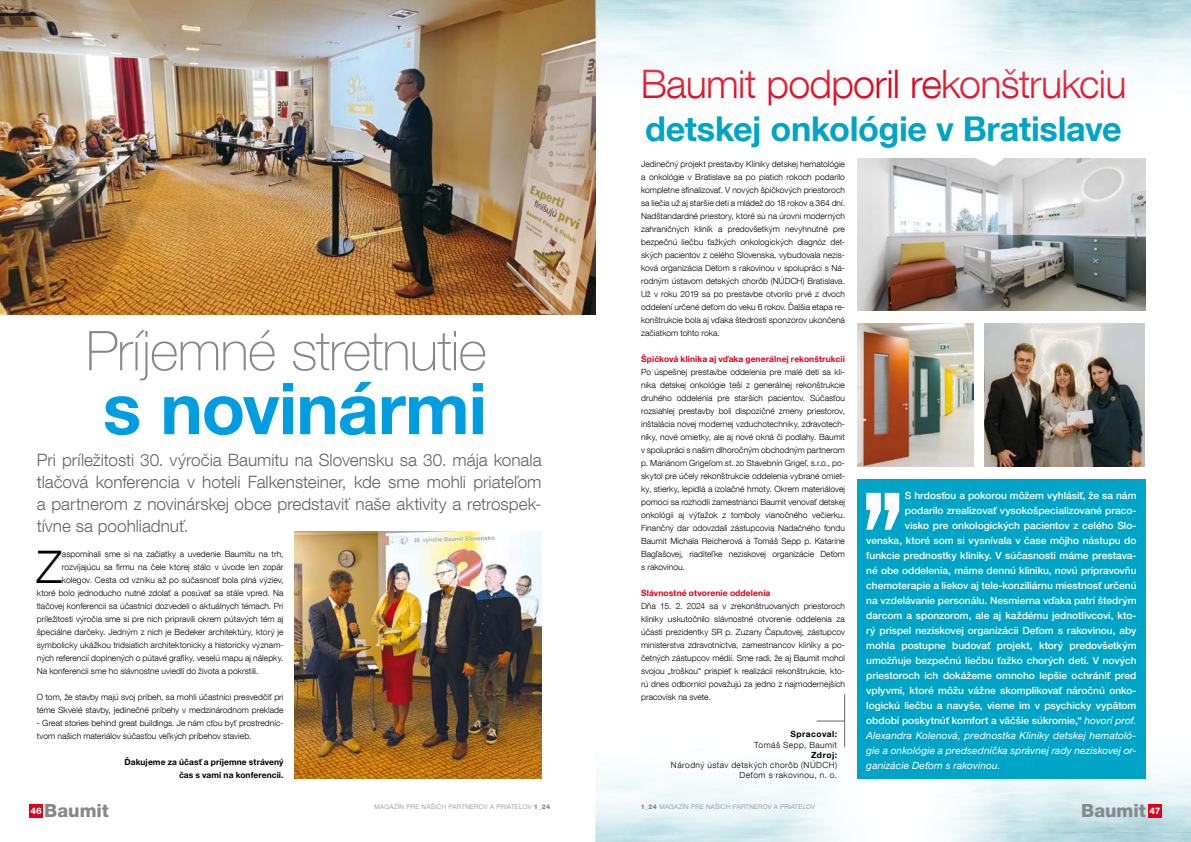
<style>
.page{position:relative;width:1191px;height:842px;background:#fff}
.page>*{position:absolute;margin:0;border:0;box-sizing:border-box;transform-origin:0 0}
.t1{font:700 71.5px "Helvetica Neue LT Com";letter-spacing:-.015em;color:#009ee0}
.t2{font:100 54.9px "Helvetica Neue LT Com";letter-spacing:-.02em;color:#87888a}
.t3{font:300 44.9px "Helvetica Neue LT Com";color:#000}
.t4{font:300 39.3px "Helvetica Neue LT Com";letter-spacing:-.02em;color:#e2001a}
.t5{font:700 34.2px "Helvetica Neue LT Com";letter-spacing:-.01em;color:#00a4c6}
.t6{font:800 18.2px "Helvetica Neue LTW1 G";color:#87888a}
.t7{font:300 17px/22px "Helvetica Neue LT Com";color:#646567;text-align:justify}
.t8{font:500 10px "Helvetica Neue LTW1 G";letter-spacing:-.005em;color:#fff}
.t9{font:italic 10px "Helvetica Neue LTW1 G";letter-spacing:.01em;color:#fff}
.t10{font:300 8.5px/13px "Helvetica Neue LT Com";letter-spacing:.005em;color:#000;text-align:justify}
.t11{font:700 8.5px "Helvetica Neue LT Com";letter-spacing:.01em;color:#e2001a}
.t12{font:300 8.5px/10.2px "Helvetica Neue LT Com";letter-spacing:.055em;color:#000;text-align:right}
.t13{font:700 8.5px/13px "Helvetica Neue LTW1 G";letter-spacing:.01em;color:#000;text-align:right}
.t14{font:700 8.5px "Helvetica Neue LT Com";letter-spacing:.06em;color:#000}
.t15{font:300 6.5px "Helvetica Neue LTW1 G";letter-spacing:.04em;color:#87888a}
.s1{font-weight:400;font-style:italic}
.s2{font-weight:800}
</style>
<div class="page">
<img style="left:0;top:0;width:595px;height:315px">
<img style="left:295px;top:531px;width:247px;height:247px">
<img style="left:595px;top:706px;width:302px;height:136px">
<img style="left:898px;top:771px;width:293px;height:71px">
<hr style="left:844px;top:694px;width:1px;height:53px;background:#646567">
<svg style="left:816px;top:721px;width:29px;height:1px"></svg>
<img style="left:985px;top:323px;width:159px;height:143px">
<img style="left:857px;top:323px;width:116px;height:143px">
<img style="left:857px;top:159px;width:288px;height:151px">
<img style="left:595px;top:0;width:248px;height:138px">
<div style="left:857px;top:479px;width:289px;height:299px;background:#00a4c6"></div>
<svg style="left:866px;top:493px;width:33px;height:37px"></svg>
<div style="left:30px;top:804px;width:13px;height:13px;background:#e2001a"></div>
<div style="left:1148px;top:804px;width:13px;height:13px;background:#e2001a"></div>
<h2 class="t2" style="left:86px;top:318px;width:403px">Príjemné stretnutie</h2>
<h1 class="t1" style="left:103px;top:363px;width:386px">s novinármi</h1>
<h3 class="t7" style="left:37px;top:449px;width:506px">Pri príležitosti 30. výročia Baumitu na Slovensku sa 30. mája konala tlačová konferencia v hoteli Falkensteiner, kde sme mohli priateľom a partnerom z novinárskej obce predstaviť naše aktivity a retrospek&shy;tívne sa poohliadnuť.</h3>
<h3 class="t3" style="left:37px;top:540px;width:27px">Z</h3>
<p class="t10" style="left:62px;top:547px;width:223px">aspomínali sme si na začiatky a uvedenie Baumitu na trh,</p>
<p class="t10" style="left:62px;top:560px;width:223px">rozvíjajúcu sa firmu na čele ktorej stálo v úvode len zopár</p>
<p class="t10" style="left:62px;top:573px;width:223px">kolegov. Cesta od vzniku až po súčasnosť bola plná výziev,</p>
<p class="t10" style="left:37px;top:586px;width:248px">ktoré bolo jednoducho nutné zdolať a posúvať sa stále vpred. Na</p>
<p class="t10" style="left:37px;top:599px;width:248px">tlačovej konferencii sa účastníci dozvedeli o aktuálnych témach. Pri</p>
<p class="t10" style="left:37px;top:612px;width:248px">príležitosti výročia sme si pre nich pripravili okrem pútavých tém aj</p>
<p class="t10" style="left:37px;top:625px;width:248px">špeciálne darčeky. Jedným z nich je Bedeker architektúry, ktorý je</p>
<p class="t10" style="left:37px;top:638px;width:248px">symbolicky ukážkou tridsiatich architektonicky a historicky význam-</p>
<p class="t10" style="left:37px;top:651px;width:248px">ných referencií doplnených o pútavé grafiky, veselú mapu aj nálepky.</p>
<p class="t10" style="left:37px;top:664px;width:223px">Na konferencii sme ho slávnostne uviedli do života a pokrstili.</p>
<p class="t10" style="left:37px;top:690px;width:248px">O tom, že stavby majú svoj príbeh, sa mohli účastníci presvedčiť pri téme Skvelé stavby, jedinečné príbehy v medzinárodnom preklade</p>
<p class="t10" style="left:37px;top:716px;width:248px">- Great stories behind great buildings. Je nám cťou byť prostredníc&shy;tvom našich materiálov súčasťou veľkých príbehov stavieb.</p>
<p class="t13" style="left:125px;top:755px;width:160px">Ďakujeme za účasť a príjemne strávený čas s vami na konferencii.</p>
<h3 class="t4" style="left:641px;top:60px;width:487px">Baumit podporil rekonštrukciu</h3>
<h3 class="t5" style="left:645px;top:107px;width:478px">detskej onkológie v Bratislave</h3>
<p class="t10" style="left:641px;top:157px;width:205px">Jedinečný projekt prestavby Kliniky detskej hematológie a onkológie v Bratislave sa po piatich rokoch podarilo kompletne sfinalizovať. V nových špičkových priestoroch sa liečia už aj staršie deti a mládež do 18 rokov a 364 dní.<br>Nadštandardné priestory, ktoré sú na úrovni moderných zahraničných kliník a predovšetkým nevyhnutné pre bezpečnú liečbu ťažkých onkologických diagnóz det&shy;ských pacientov z celého Slovenska, vybudovala nezis&shy;ková organizácia Deťom s rakovinou v spolupráci s Ná&shy;rodným ústavom detských chorôb (NÚDCH) Bratislava.<br>Už v roku 2019 sa po prestavbe otvorilo prvé z dvoch oddelení určené deťom do veku 6 rokov. Ďalšia etapa re&shy;konštrukcie bola aj vďaka štedrosti sponzorov ukončená začiatkom tohto roka.</p>
<p class="t11" style="left:641px;top:354px;width:205px">Špičková klinika aj vďaka generálnej rekonštrukcii</p>
<p class="t10" style="left:641px;top:365px;width:205px">Po úspešnej prestavbe oddelenia pre malé deti sa kli&shy;nika detskej onkológie teší z generálnej rekonštrukcie druhého oddelenia pre starších pacientov. Súčasťou rozsiahlej prestavby boli dispozičné zmeny priestorov, inštalácia novej modernej vzduchotechniky, zdravotech&shy;niky, nové omietky, ale aj nové okná či podlahy. Baumit v spolupráci s našim dlhoročným obchodným partnerom p. Mariánom Grigeľom st. zo Stavebnín Grigeľ, s.r.o., po&shy;skytol pre účely rekonštrukcie oddelenia vybrané omiet&shy;ky, stierky, lepidlá a izolačné hmoty. Okrem materiálovej pomoci sa rozhodli zamestnanci Baumit venovať detskej onkológii aj výťažok z tomboly vianočného večierku.<br>Finančný dar odovzdali zástupcovia Nadačného fondu Baumit Michala Reicherová a Tomáš Sepp p. Kataríne Bagľašovej, riaditeľke neziskovej organizácie Deťom s rakovinou.</p>
<p class="t11" style="left:641px;top:588px;width:131px">Slávnostné otvorenie oddelenia</p>
<p class="t10" style="left:641px;top:599px;width:205px">Dňa 15. 2. 2024 sa v zrekonštruovaných priestoroch kliniky uskutočnilo slávnostné otvorenie oddelenia za účasti prezidentky SR p. Zuzany Čaputovej, zástupcov ministerstva zdravotníctva, zamestnancov kliniky a po&shy;četných zástupcov médií. Sme radi, že aj Baumit mohol svojou „troškou“ prispieť k realizácii rekonštrukcie, kto&shy;rú dnes odborníci považujú za jedno z najmodernejších pracovísk na svete.</p>
<p class="t14" style="left:790px;top:729px;width:48px">Spracoval:</p>
<p class="t12" style="left:754px;top:739px;width:84px">Tomáš Sepp, Baumit</p>
<p class="t14" style="left:811px;top:749px;width:28px">Zdroj:</p>
<p class="t12" style="left:671px;top:760px;width:168px">Národný ústav detských chorôb (NÚDCH)<br>Deťom s rakovinou, n. o.</p>
<p class="t8" style="left:905px;top:489px;width:233px">S hrdosťou a pokorou môžem vyhlásiť, že sa nám</p>
<p class="t8" style="left:905px;top:504px;width:233px">podarilo zrealizovať vysokošpecializované praco-</p>
<p class="t8" style="left:905px;top:519px;width:233px">visko pre onkologických pacientov z celého Slo-</p>
<p class="t8" style="left:866px;top:534px;width:272px">venska, ktoré som si vysnívala v čase môjho nástupu do</p>
<p class="t8" style="left:866px;top:549px;width:272px">funkcie prednostky kliniky. V súčasnosti máme prestava-</p>
<p class="t8" style="left:866px;top:564px;width:272px">né obe oddelenia, máme dennú kliniku, novú prípravovňu</p>
<p class="t8" style="left:866px;top:579px;width:272px">chemoterapie a liekov aj tele-konziliárnu miestnosť určenú</p>
<p class="t8" style="left:866px;top:594px;width:272px">na vzdelávanie personálu. Nesmierna vďaka patrí štedrým</p>
<p class="t8" style="left:866px;top:609px;width:272px">darcom a sponzorom, ale aj každému jednotlivcovi, kto-</p>
<p class="t8" style="left:866px;top:624px;width:272px">rý prispel neziskovej organizácii Deťom s rakovinou, aby</p>
<p class="t8" style="left:866px;top:639px;width:272px">mohla postupne budovať projekt, ktorý predovšetkým</p>
<p class="t8" style="left:866px;top:654px;width:272px">umožňuje bezpečnú liečbu ťažko chorých detí. V nových</p>
<p class="t8" style="left:866px;top:669px;width:272px">priestoroch ich dokážeme omnoho lepšie ochrániť pred</p>
<p class="t8" style="left:866px;top:684px;width:272px">vplyvmi, ktoré môžu vážne skomplikovať náročnú onko-</p>
<p class="t8" style="left:866px;top:699px;width:272px">logickú liečbu a navyše, vieme im v psychicky vypätom</p>
<p class="t8" style="left:866px;top:714px;width:272px">období poskytnúť komfort a väčšie súkromie,“ <span class="s1">hovorí prof.</span></p>
<p class="t9" style="left:866px;top:729px;width:272px">Alexandra Kolenová, prednostka Kliniky detskej hematoló-</p>
<p class="t9" style="left:866px;top:744px;width:272px">gie a onkológie a predsedníčka správnej rady neziskovej or-</p>
<p class="t9" style="left:866px;top:759px;width:136px">ganizácie Deťom s rakovinou.</p>
<p class="t15" style="left:374px;top:802px;width:177px">MAGAZÍN PRE NAŠICH PARTNEROV A PRIATEĽOV <span class="s2">1_24</span></p>
<p class="t15" style="left:641px;top:802px;width:176px"><span class="s2">1_24</span> MAGAZÍN PRE NAŠICH PARTNEROV A PRIATEĽOV</p>
<h3 class="t6" style="left:31px;top:800px;width:80px"><sup>46</sup> Baumit</h3>
<h3 class="t6" style="left:1081px;top:800px;width:81px">Baumit <sup>47</sup></h3>
</div>
